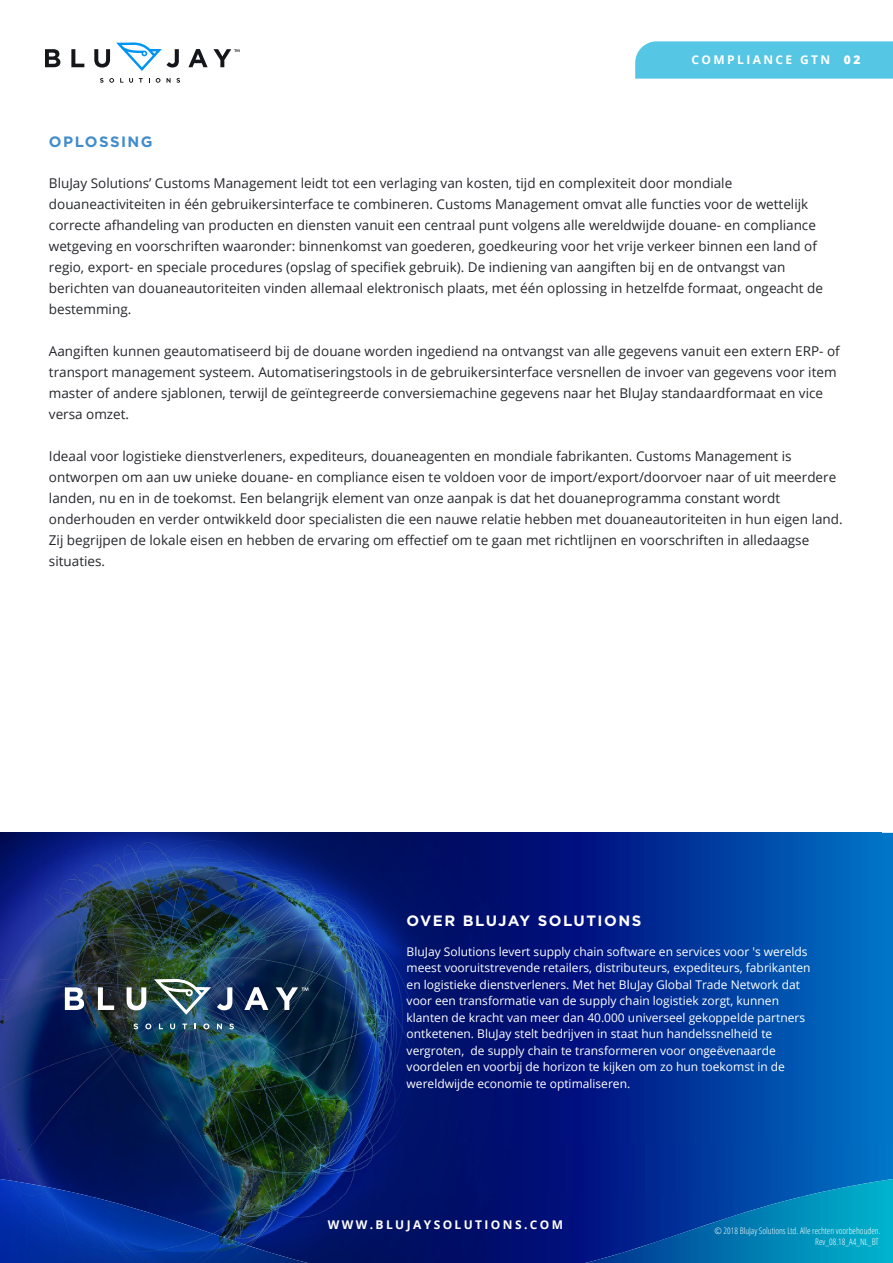
<style>
.page{position:relative;width:893px;height:1263px;background:#fff}
.page>*{position:absolute;margin:0;border:0;box-sizing:border-box;transform-origin:0 0}
.t1{font:700 15px "Gotham";letter-spacing:.1em;color:#fff}
.t2{font:700 15px "Gotham";letter-spacing:.1em;color:#428ccb}
.t3{font:13.5px/21px "Open Sans";color:#25272c}
.t4{font:12px/16.5px "Open Sans";color:#fff}
.t5{font:700 12px "Open Sans";letter-spacing:.2em;color:#fff}
.t6{font:300 condensed 9px/10.8px "Open Sans";color:#fff;text-align:right}
.s1{font-weight:800}
</style>
<div class="page">
<img style="left:0;top:833px;width:881px;height:363px">
<div style="left:881px;top:833px;width:12px;height:346px;background:#0076c8"></div>
<img style="left:165px;top:1196px;width:562px;height:67px">
<img style="left:0;top:1179px;width:165px;height:84px">
<img style="left:727px;top:1179px;width:166px;height:84px">
<img style="left:165px;top:1217px;width:143px;height:46px">
<img style="left:585px;top:1218px;width:143px;height:45px">
<img style="left:318px;top:1257px;width:257px;height:6px">
<svg style="left:65px;top:987px;width:19px;height:23px"></svg>
<svg style="left:98px;top:987px;width:16px;height:23px"></svg>
<svg style="left:127px;top:987px;width:19px;height:23px"></svg>
<svg style="left:217px;top:987px;width:15px;height:23px"></svg>
<svg style="left:244px;top:987px;width:24px;height:23px"></svg>
<img style="left:154px;top:979px;width:57px;height:36px">
<svg style="left:134px;top:1023px;width:4px;height:6px"></svg>
<svg style="left:145px;top:1023px;width:6px;height:6px"></svg>
<svg style="left:159px;top:1023px;width:4px;height:6px"></svg>
<svg style="left:170px;top:1023px;width:5px;height:6px"></svg>
<svg style="left:182px;top:1023px;width:5px;height:6px"></svg>
<svg style="left:203px;top:1023px;width:6px;height:6px"></svg>
<svg style="left:217px;top:1023px;width:5px;height:6px"></svg>
<svg style="left:229px;top:1023px;width:5px;height:6px"></svg>
<svg style="left:276px;top:987px;width:32px;height:23px"></svg>
<svg style="left:45px;top:49px;width:15px;height:18px"></svg>
<svg style="left:71px;top:49px;width:13px;height:18px"></svg>
<svg style="left:94px;top:49px;width:16px;height:19px"></svg>
<svg style="left:116px;top:42px;width:63px;height:29px"></svg>
<svg style="left:100px;top:78px;width:14px;height:5px"></svg>
<svg style="left:120px;top:78px;width:3px;height:5px"></svg>
<svg style="left:129px;top:78px;width:4px;height:5px"></svg>
<svg style="left:139px;top:78px;width:4px;height:5px"></svg>
<svg style="left:156px;top:78px;width:4px;height:5px"></svg>
<svg style="left:166px;top:78px;width:14px;height:5px"></svg>
<svg style="left:188px;top:49px;width:52px;height:18px"></svg>
<div style="left:635px;top:41px;width:258px;height:38px;background:#55c7e5"></div>
<p class="t2" style="left:49px;top:132px;width:105px">OPLOSSING</p>
<p class="t5" style="left:692px;top:52px;width:170px">COMPLIANCE GTN <span class="s1">02</span></p>
<p class="t3" style="left:49px;top:172px;width:775px">BluJay Solutions’ Customs Management leidt tot een verlaging van kosten, tijd en complexiteit door mondiale douaneactiviteiten in één gebruikersinterface te combineren. Customs Management omvat alle functies voor de wettelijk correcte afhandeling van producten en diensten vanuit een centraal punt volgens alle wereldwijde douane- en compliance wetgeving en voorschriften waaronder: binnenkomst van goederen, goedkeuring voor het vrije verkeer binnen een land of regio, export- en speciale procedures (opslag of specifiek gebruik). De indiening van aangiften bij en de ontvangst van berichten van douaneautoriteiten vinden allemaal elektronisch plaats, met één oplossing in hetzelfde formaat, ongeacht de bestemming.</p>
<p class="t3" style="left:49px;top:340px;width:792px">Aangiften kunnen geautomatiseerd bij de douane worden ingediend na ontvangst van alle gegevens vanuit een extern ERP- of transport management systeem. Automatiseringstools in de gebruikersinterface versnellen de invoer van gegevens voor item master of andere sjablonen, terwijl de geïntegreerde conversiemachine gegevens naar het BluJay standaardformaat en vice versa omzet.</p>
<p class="t3" style="left:49px;top:445px;width:795px">Ideaal voor logistieke dienstverleners, expediteurs, douaneagenten en mondiale fabrikanten. Customs Management is ontworpen om aan uw unieke douane- en compliance eisen te voldoen voor de import/export/doorvoer naar of uit meerdere landen, nu en in de toekomst. Een belangrijk element van onze aanpak is dat het douaneprogramma constant wordt onderhouden en verder ontwikkeld door specialisten die een nauwe relatie hebben met douaneautoriteiten in hun eigen land.<br>Zij begrijpen de lokale eisen en hebben de ervaring om effectief om te gaan met richtlijnen en voorschriften in alledaagse situaties.</p>
<p class="t1" style="left:407px;top:911px;width:236px">OVER BLUJAY SOLUTIONS</p>
<p class="t4" style="left:407px;top:943px;width:405px">BluJay Solutions levert supply chain software en services voor 's werelds meest vooruitstrevende retailers, distributeurs, expediteurs, fabrikanten en logistieke dienstverleners. Met het BluJay Global Trade Network dat voor een transformatie van de supply chain logistiek zorgt, kunnen klanten de kracht van meer dan 40.000 universeel gekoppelde partners ontketenen. BluJay stelt bedrijven in staat hun handelssnelheid te vergroten, de supply chain te transformeren voor ongeëvenaarde voordelen en voorbij de horizon te kijken om zo hun toekomst in de wereldwijde economie te optimaliseren.</p>
<p class="t5" style="left:328px;top:1216px;width:237px">WWW.BLUJAYSOLUTIONS.COM</p>
<p class="t6" style="left:714px;top:1225px;width:168px">© 2018 BluJay Solutions Ltd. Alle rechten voorbehouden.<br>Rev_08.18_A4_NL_BT</p>
</div>
